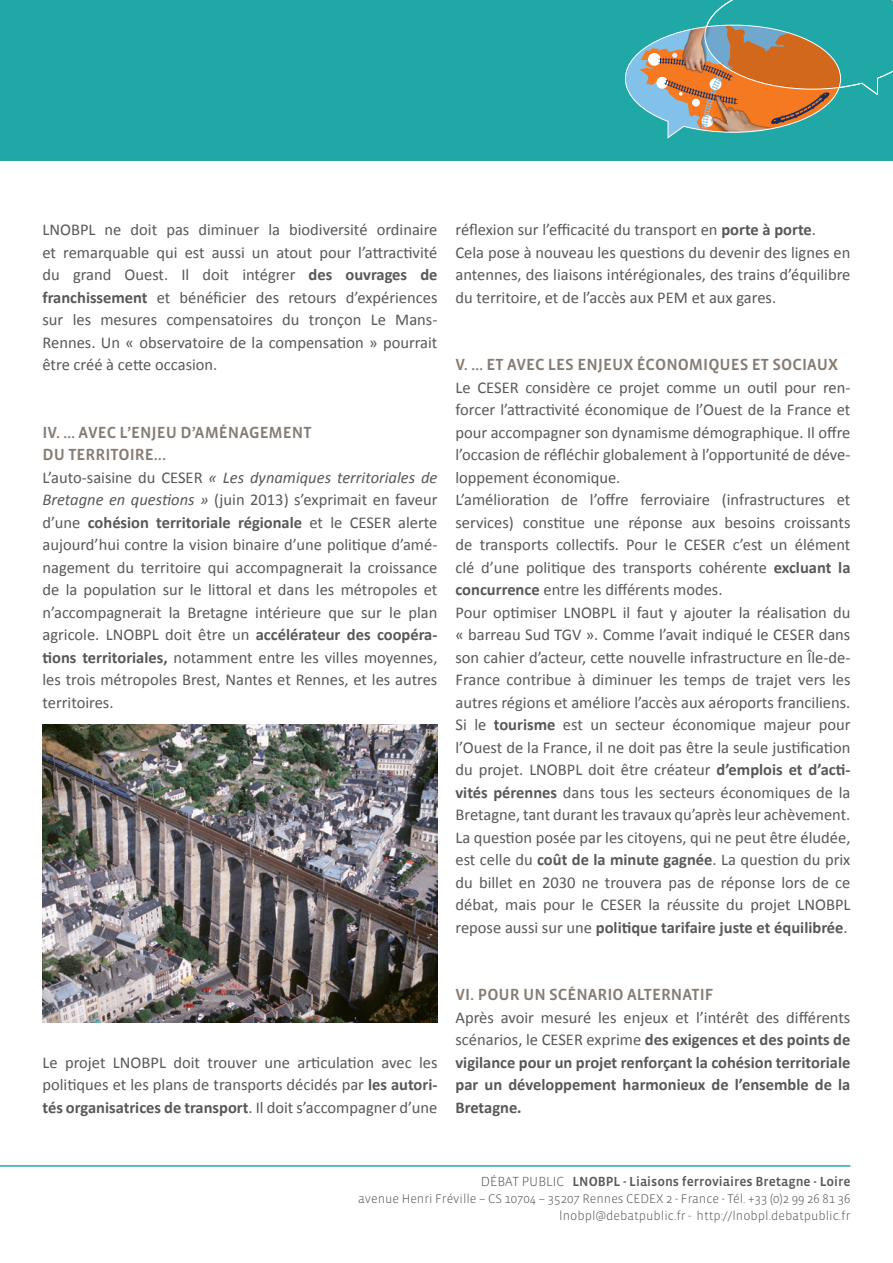
<style>
.page{position:relative;width:893px;height:1263px;background:#fff}
.page>*{position:absolute;margin:0;border:0;box-sizing:border-box;transform-origin:0 0}
.t1{font:16.5px/22.5px "Calibri";color:#57585a;text-align:justify}
.t2{font:700 16.5px/22.5px "Calibri";color:#57585a;text-align:justify}
.t3{font:500 16.5px/22.5px "Vista Sans OT";color:#867b73}
.t4{font:500 13.5px "Vista Sans OT";color:#57585a}
.t5{font:300 12.75px "Vista Sans OT";color:#57585a}
.s1{font-weight:700}
.s2{font-style:italic}
.s3{font-weight:400}
.s4{font-weight:300}
</style>
<div class="page">
<hr style="left:0;top:1165px;width:850px;height:2px;background:#1fa8a6">
<div style="left:0;top:0;width:893px;height:161px;background:#1fa8a6"></div>
<svg style="left:625px;top:0;width:268px;height:139px"></svg>
<img style="left:43px;top:724px;width:394px;height:299px">
<p class="t1" style="left:43px;top:218px;width:396px">LNOBPL ne doit pas diminuer la biodiversité ordinaire et remarquable qui est aussi un atout pour l’attractivité du grand Ouest. Il doit intégrer <span class="s1">des ouvrages de franchissement</span> et bénéficier des retours d’expériences sur les mesures compensatoires du tronçon Le Mans-Rennes. Un « observatoire de la compensation » pourrait être créé à cette occasion.</p>
<p class="t3" style="left:43px;top:421px;width:271px">IV. … AVEC L’ENJEU D’AMÉNAGEMENT<br>DU TERRITOIRE...</p>
<p class="t1" style="left:43px;top:465px;width:396px">L’auto-saisine du CESER <span class="s2">« Les dynamiques territoriales de Bretagne en questions »</span> (juin 2013) s’exprimait en faveur d’une <span class="s1">cohésion territoriale régionale</span> et le CESER alerte aujourd’hui contre la vision binaire d’une politique d’amé&shy;nagement du territoire qui accompagnerait la croissance de la population sur le littoral et dans les métropoles et n’accompagnerait la Bretagne intérieure que sur le plan agricole. LNOBPL doit être un <span class="s1">accélérateur des coopéra&shy;tions territoriales,</span> notamment entre les villes moyennes, les trois métropoles Brest, Nantes et Rennes, et les autres territoires.</p>
<p class="t1" style="left:455px;top:218px;width:362px">réflexion sur l’efficacité du transport en <span class="s1">porte à porte</span>.</p>
<p class="t1" style="left:455px;top:240px;width:396px">Cela pose à nouveau les questions du devenir des lignes en antennes, des liaisons intérégionales, des trains d’équilibre du territoire, et de l’accès aux PEM et aux gares.</p>
<p class="t3" style="left:455px;top:354px;width:384px">V. … ET AVEC LES ENJEUX ÉCONOMIQUES ET SOCIAUX</p>
<p class="t1" style="left:455px;top:375px;width:396px">Le CESER considère ce projet comme un outil pour ren&shy;forcer l’attractivité économique de l’Ouest de la France et pour accompagner son dynamisme démographique. Il offre l’occasion de réfléchir globalement à l’opportunité de déve&shy;loppement économique.</p>
<p class="t1" style="left:455px;top:488px;width:396px">L’amélioration de l’offre ferroviaire (infrastructures et services) constitue une réponse aux besoins croissants de transports collectifs. Pour le CESER c’est un élément clé d’une politique des transports cohérente <span class="s1">excluant la concurrence</span> entre les différents modes.</p>
<p class="t1" style="left:455px;top:600px;width:396px">Pour optimiser LNOBPL il faut y ajouter la réalisation du « barreau Sud TGV ». Comme l’avait indiqué le CESER dans son cahier d’acteur, cette nouvelle infrastructure en Île-de-France contribue à diminuer les temps de trajet vers les autres régions et améliore l’accès aux aéroports franciliens.</p>
<p class="t1" style="left:455px;top:713px;width:396px">Si le <span class="s1">tourisme</span> est un secteur économique majeur pour l’Ouest de la France, il ne doit pas être la seule justification du projet. LNOBPL doit être créateur <span class="s1">d’emplois et d’acti&shy;vités pérennes</span> dans tous les secteurs économiques de la Bretagne, tant durant les travaux qu’après leur achèvement.</p>
<p class="t1" style="left:455px;top:825px;width:396px">La question posée par les citoyens, qui ne peut être éludée, est celle du <span class="s1">coût de la minute gagnée</span>. La question du prix du billet en 2030 ne trouvera pas de réponse lors de ce débat, mais pour le CESER la réussite du projet LNOBPL repose aussi sur une <span class="s1">politique tarifaire juste et équilibrée</span>.</p>
<p class="t1" style="left:43px;top:1050px;width:396px">Le projet LNOBPL doit trouver une articulation avec les politiques et les plans de transports décidés par <span class="s1">les autori&shy;tés organisatrices de transport</span>. Il doit s’accompagner d’une</p>
<p class="t3" style="left:455px;top:984px;width:260px">VI. POUR UN SCÉNARIO ALTERNATIF</p>
<p class="t2" style="left:455px;top:1005px;width:396px"><span class="s3">Après avoir mesuré les enjeux et l’intérêt des différents scénarios, le CESER exprime</span> des exigences et des points de vigilance pour un projet renforçant la cohésion territoriale par un développement harmonieux de l’ensemble de la Bretagne.</p>
<p class="t4" style="left:481px;top:1174px;width:371px"><span class="s4">DÉBAT PUBLIC</span> LNOBPL - Liaisons ferroviaires Bretagne - Loire</p>
<p class="t5" style="left:358px;top:1192px;width:494px">avenue Henri Fréville – CS 10704 – 35207 Rennes CEDEX 2 - France - Tél. +33 (0)2 99 26 81 36</p>
<p class="t5" style="left:559px;top:1209px;width:293px">lnobpl@debatpublic.fr - http://lnobpl.debatpublic.fr</p>
</div>
